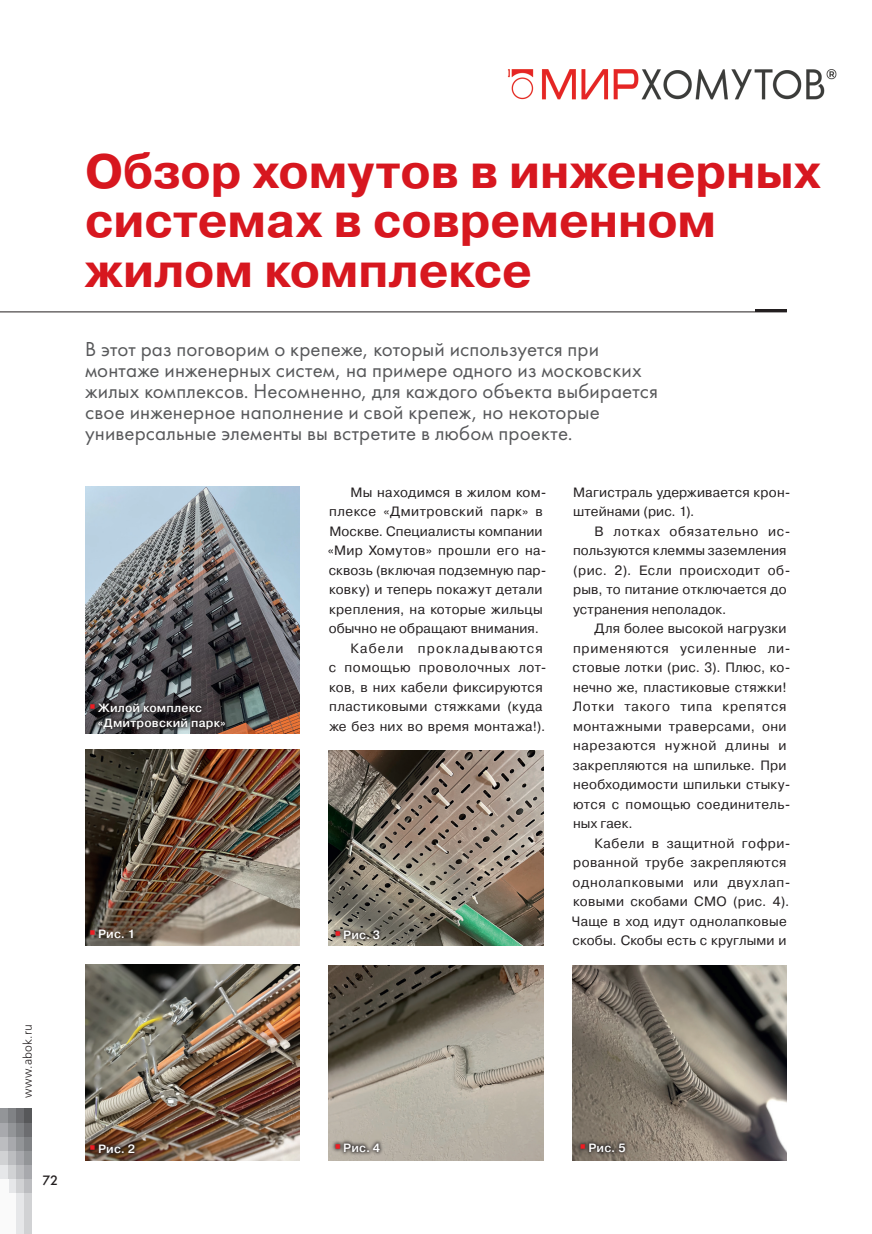
<style>
.page{position:relative;width:872px;height:1234px;background:#fff}
.page>*{position:absolute;margin:0;border:0;box-sizing:border-box;transform-origin:0 0}
.t1{font:700 48px/49.5px "Pragmatica";letter-spacing:-.005em;color:#d7171f}
.t2{font:21px/21px "Futura";letter-spacing:.005em;color:#57585a}
.t3{font:13.5px/19.5px "Pragmatica";letter-spacing:.025em;color:#231f20}
.t4{font:13.5px "Pragmatica";letter-spacing:.005em;color:#231f20}
.t5{font:13.5px "Pragmatica";letter-spacing:.085em;color:#231f20}
.t6{font:13.5px "Futura Futuris C";color:#231f20}
.t7{font:500 12px/15px "Pragmatica";letter-spacing:.02em;color:#fff}
.t8{font:12px "Free Set Light C";letter-spacing:.015em;color:#231f20}
</style>
<div class="page">
<div style="left:0;top:1108px;width:9px;height:14px;background:#939598"></div>
<div style="left:0;top:1122px;width:9px;height:14px;background:#a8a9ad"></div>
<div style="left:0;top:1136px;width:9px;height:14px;background:#bcbdc0"></div>
<div style="left:0;top:1150px;width:9px;height:15px;background:#d1d2d4"></div>
<div style="left:0;top:1165px;width:9px;height:14px;background:#e6e7e9"></div>
<div style="left:9px;top:1108px;width:7px;height:14px;background:#808285"></div>
<div style="left:9px;top:1122px;width:7px;height:14px;background:#939598"></div>
<div style="left:9px;top:1136px;width:7px;height:14px;background:#a8a9ad"></div>
<div style="left:9px;top:1150px;width:7px;height:15px;background:#bcbdc0"></div>
<div style="left:9px;top:1165px;width:7px;height:14px;background:#d1d2d4"></div>
<div style="left:9px;top:1179px;width:7px;height:14px;background:#e6e7e9"></div>
<div style="left:16px;top:1108px;width:8px;height:14px;background:#6c6d70"></div>
<div style="left:16px;top:1122px;width:8px;height:14px;background:#808285"></div>
<div style="left:16px;top:1136px;width:8px;height:14px;background:#939598"></div>
<div style="left:16px;top:1150px;width:8px;height:15px;background:#a8a9ad"></div>
<div style="left:16px;top:1165px;width:8px;height:14px;background:#bcbdc0"></div>
<div style="left:16px;top:1179px;width:8px;height:14px;background:#d1d2d4"></div>
<div style="left:24px;top:1108px;width:8px;height:14px;background:#57585a"></div>
<div style="left:24px;top:1122px;width:8px;height:14px;background:#6c6d70"></div>
<div style="left:24px;top:1136px;width:8px;height:14px;background:#808285"></div>
<div style="left:24px;top:1150px;width:8px;height:15px;background:#939598"></div>
<div style="left:24px;top:1165px;width:8px;height:14px;background:#a8a9ad"></div>
<div style="left:24px;top:1179px;width:8px;height:14px;background:#bcbdc0"></div>
<div style="left:0;top:1179px;width:9px;height:54px;background:#fafafa"></div>
<div style="left:9px;top:1193px;width:7px;height:40px;background:#fafafa"></div>
<div style="left:16px;top:1193px;width:8px;height:40px;background:#e6e7e9"></div>
<div style="left:24px;top:1193px;width:8px;height:40px;background:#d1d2d4"></div>
<img style="left:507px;top:69px;width:330px;height:31px">
<img style="left:85px;top:749px;width:214px;height:195px">
<img style="left:85px;top:964px;width:214px;height:195px">
<img style="left:329px;top:750px;width:214px;height:195px">
<img style="left:329px;top:965px;width:214px;height:194px">
<img style="left:573px;top:965px;width:214px;height:194px">
<img style="left:85px;top:486px;width:214px;height:247px">
<div style="left:86px;top:698px;width:143px;height:35px;background:#231f20;opacity:.77"></div>
<div style="left:86px;top:1140px;width:53px;height:17px;background:#231f20;opacity:.77"></div>
<div style="left:331px;top:925px;width:53px;height:17px;background:#231f20;opacity:.77"></div>
<div style="left:331px;top:1138px;width:53px;height:18px;background:#231f20;opacity:.77"></div>
<div style="left:576px;top:1138px;width:53px;height:18px;background:#231f20;opacity:.77"></div>
<hr style="left:756px;top:309px;width:31px;height:3px;background:#231f20">
<hr style="left:0;top:311px;width:787px;height:1px;background:#231f20">
<svg style="left:91px;top:704px;width:4px;height:4px"></svg>
<svg style="left:91px;top:929px;width:4px;height:5px"></svg>
<svg style="left:91px;top:1145px;width:4px;height:4px"></svg>
<svg style="left:336px;top:930px;width:4px;height:5px"></svg>
<svg style="left:336px;top:1144px;width:4px;height:4px"></svg>
<svg style="left:581px;top:1144px;width:4px;height:4px"></svg>
<h1 class="t1" style="left:85px;top:147px;width:737px">Обзор хомутов в инженерных системах в современном жилом комплексе</h1>
<p class="t2" style="left:85px;top:338px;width:574px">В этот раз поговорим о крепеже, который используется при монтаже инженерных систем, на примере одного из московских жилых комплексов. Несомненно, для каждого объекта выбирается свое инженерное наполнение и свой крепеж, но некоторые универсальные элементы вы встретите в любом проекте.</p>
<p class="t7" style="left:98px;top:700px;width:129px">Жилой комплекс «Дмитровский парк»</p>
<p class="t7" style="left:98px;top:925px;width:38px">Рис. 1</p>
<p class="t3" style="left:351px;top:482px;width:197px">Мы находимся в жилом ком-</p>
<p class="t3" style="left:329px;top:502px;width:215px">плексе «Дмитровский парк» в</p>
<p class="t3" style="left:329px;top:521px;width:215px">Москве. Специалисты компании</p>
<p class="t3" style="left:328px;top:541px;width:220px">«Мир Хомутов» прошли его на-</p>
<p class="t3" style="left:329px;top:560px;width:219px">сквозь (включая подземную пар-</p>
<p class="t3" style="left:329px;top:580px;width:215px">ковку) и теперь покажут детали</p>
<p class="t3" style="left:329px;top:599px;width:215px">крепления, на которые жильцы</p>
<p class="t4" style="left:329px;top:620px;width:212px">обычно не обращают внимания.</p>
<p class="t5" style="left:351px;top:639px;width:193px">Кабели прокладываются</p>
<p class="t3" style="left:329px;top:658px;width:219px">с помощью проволочных лот-</p>
<p class="t3" style="left:329px;top:677px;width:215px">ков, в них кабели фиксируются</p>
<p class="t3" style="left:329px;top:697px;width:215px">пластиковыми стяжками (куда</p>
<p class="t3" style="left:329px;top:716px;width:218px">же без них во время монтажа!).</p>
<p class="t7" style="left:343px;top:926px;width:38px">Рис. 3</p>
<p class="t3" style="left:573px;top:482px;width:219px">Магистраль удерживается крон&shy;штейнами (рис. 1).</p>
<p class="t3" style="left:573px;top:521px;width:219px;text-indent:21px">В лотках обязательно ис&shy;пользуются клеммы заземления (рис. 2). Если происходит об&shy;рыв, то питание отключается до устранения неполадок.</p>
<p class="t3" style="left:572px;top:619px;width:219px;text-indent:22px">Для более высокой нагрузки применяются усиленные ли&shy;стовые лотки (рис. 3). Плюс, ко&shy;нечно же, пластиковые стяжки!<br>Лотки такого типа крепятся монтажными траверсами, они нарезаются нужной длины и закрепляются на шпильке. При необходимости шпильки стыку&shy;ются с помощью соединитель&shy;ных гаек.</p>
<p class="t3" style="left:572px;top:833px;width:220px;text-indent:23px">Кабели в защитной гофри&shy;рованной трубе закрепляются однолапковыми или двухлап&shy;ковыми скобами СМО (рис. 4).<br>Чаще в ход идут однолапковые скобы. Скобы есть с круглыми и</p>
<p class="t8" style="left:21px;top:1097px;width:75px;rotate:-90deg">www.abok.ru</p>
<p class="t6" style="left:43px;top:1171px;width:17px">72</p>
<p class="t7" style="left:98px;top:1141px;width:38px">Рис. 2</p>
<p class="t7" style="left:343px;top:1140px;width:38px">Рис. 4</p>
<p class="t7" style="left:588px;top:1140px;width:38px">Рис. 5</p>
</div>
